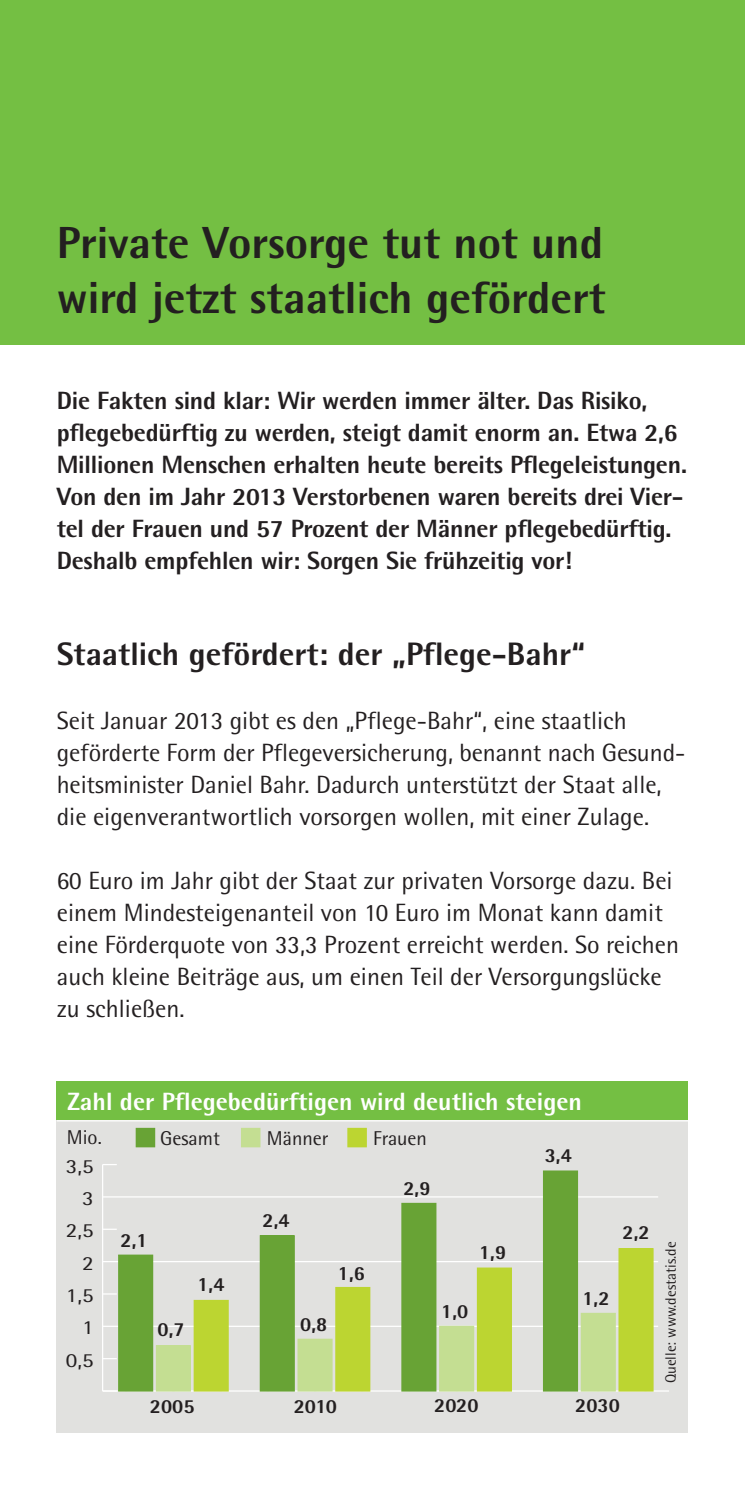
<style>
.page{position:relative;width:745px;height:1489px;background:#fff}
.page>*{position:absolute;margin:0;border:0;box-sizing:border-box;transform-origin:0 0}
.t1{font:800 45px/55px "Lvm Rotis";color:#231f20}
.t2{font:800 32.5px "Lvm Rotis";color:#231f20}
.t3{font:25px/32px "Lvm Rotis";color:#231f20}
.t4{font:800 25px/32px "Lvm Rotis";letter-spacing:-.01em;color:#231f20}
.t5{font:800 25px "Lvm Rotis";color:#fff}
.t6{font:800 20px "Lvm Rotis";color:#231f20}
.t7{font:20px "Lvm Rotis";color:#231f20}
.t8{font:20px "Lvm Rotis";color:#231f20;scale:1.15 1}
.t9{font:15px "Lvm Rotis";color:#231f20}
</style>
<div class="page">
<div style="left:0;top:0;width:744px;height:345px;background:#74bf43"></div>
<div style="left:57px;top:1116px;width:630px;height:316px;background:#e1e1df"></div>
<div style="left:57px;top:1081px;width:630px;height:39px;background:#74bf43"></div>
<hr style="left:103px;top:1390px;width:565px;height:1px;background:#fff">
<hr style="left:102px;top:1164px;width:1px;height:226px;background:#fff">
<svg style="left:103px;top:1358px;width:14px;height:1px"></svg>
<hr style="left:103px;top:1325px;width:554px;height:1px;background:#fff">
<svg style="left:103px;top:1293px;width:14px;height:1px"></svg>
<hr style="left:103px;top:1260px;width:554px;height:2px;background:#fff">
<svg style="left:103px;top:1228px;width:13px;height:1px"></svg>
<hr style="left:103px;top:1196px;width:554px;height:1px;background:#fff">
<svg style="left:103px;top:1164px;width:14px;height:1px"></svg>
<div style="left:194px;top:1300px;width:34px;height:90px;background:#bcd531"></div>
<div style="left:193px;top:1299px;width:35px;height:92px;border:1px solid #bcd531"></div>
<div style="left:335px;top:1287px;width:34px;height:103px;background:#bcd531"></div>
<div style="left:335px;top:1286px;width:35px;height:105px;border:1px solid #bcd531"></div>
<div style="left:477px;top:1267px;width:34px;height:123px;background:#bcd531"></div>
<div style="left:476px;top:1267px;width:35px;height:124px;border:1px solid #bcd531"></div>
<div style="left:618px;top:1248px;width:34px;height:142px;background:#bcd531"></div>
<div style="left:618px;top:1247px;width:35px;height:144px;border:1px solid #bcd531"></div>
<div style="left:156px;top:1345px;width:34px;height:45px;background:#c4de92"></div>
<div style="left:156px;top:1344px;width:35px;height:47px;border:1px solid #c4de92"></div>
<div style="left:298px;top:1339px;width:34px;height:51px;background:#c4de92"></div>
<div style="left:297px;top:1338px;width:35px;height:53px;border:1px solid #c4de92"></div>
<div style="left:439px;top:1326px;width:34px;height:64px;background:#c4de92"></div>
<div style="left:439px;top:1325px;width:35px;height:66px;border:1px solid #c4de92"></div>
<div style="left:581px;top:1313px;width:34px;height:77px;background:#c4de92"></div>
<div style="left:580px;top:1312px;width:35px;height:79px;border:1px solid #c4de92"></div>
<div style="left:119px;top:1254px;width:33px;height:136px;background:#68a335"></div>
<div style="left:118px;top:1254px;width:35px;height:137px;border:1px solid #68a335"></div>
<div style="left:260px;top:1235px;width:34px;height:155px;background:#68a335"></div>
<div style="left:259px;top:1235px;width:35px;height:156px;border:1px solid #68a335"></div>
<div style="left:401px;top:1203px;width:34px;height:187px;background:#68a335"></div>
<div style="left:401px;top:1202px;width:35px;height:189px;border:1px solid #68a335"></div>
<div style="left:543px;top:1170px;width:34px;height:220px;background:#68a335"></div>
<div style="left:136px;top:1127px;width:19px;height:20px;background:#68a335"></div>
<div style="left:241px;top:1127px;width:19px;height:20px;background:#c4de92"></div>
<div style="left:347px;top:1127px;width:19px;height:20px;background:#bcd531"></div>
<hr style="left:57px;top:1120px;width:630px;height:1px;background:#fff">
<h1 class="t1" style="left:57px;top:214px;width:550px">Private Vorsorge tut not und wird jetzt staatlich gefördert</h1>
<p class="t4" style="left:57px;top:384px;width:631px">Die Fakten sind klar: Wir werden immer älter. Das Risiko, pflegebedürftig zu werden, steigt damit enorm an. Etwa 2,6<br>Millionen Menschen erhalten heute bereits Pflegeleistungen.<br>Von den im Jahr 2013 Verstorbenen waren bereits drei Vier&shy;tel der Frauen und 57 Prozent der Männer pflegebedürftig.<br>Deshalb empfehlen wir: Sorgen Sie frühzeitig vor!</p>
<h2 class="t2" style="left:57px;top:633px;width:529px">Staatlich gefördert: der „Pflege-Bahr“</h2>
<p class="t3" style="left:57px;top:704px;width:629px">Seit Januar 2013 gibt es den „Pflege-Bahr“, eine staatlich geförderte Form der Pflegeversicherung, benannt nach Gesund&shy;heitsminister Daniel Bahr. Dadurch unterstützt der Staat alle, die eigenverantwortlich vorsorgen wollen, mit einer Zulage.</p>
<p class="t3" style="left:57px;top:864px;width:623px">60 Euro im Jahr gibt der Staat zur privaten Vorsorge dazu. Bei einem Mindesteigenanteil von 10 Euro im Monat kann damit eine Förderquote von 33,3 Prozent erreicht werden. So reichen auch kleine Beiträge aus, um einen Teil der Versorgungslücke zu schließen.</p>
<p class="t5" style="left:67px;top:1085px;width:516px">Zahl der Pflegebedürftigen wird deutlich steigen</p>
<p class="t7" style="left:67px;top:1124px;width:36px">Mio.</p>
<p class="t8" style="left:66px;top:1153px;width:26px">3,5</p>
<p class="t8" style="left:82px;top:1186px;width:12px">3</p>
<p class="t8" style="left:66px;top:1218px;width:26px">2,5</p>
<p class="t8" style="left:82px;top:1250px;width:12px">2</p>
<p class="t8" style="left:66px;top:1283px;width:26px">1,5</p>
<p class="t8" style="left:82px;top:1315px;width:12px">1</p>
<p class="t8" style="left:66px;top:1347px;width:26px">0,5</p>
<p class="t7" style="left:160px;top:1126px;width:61px">Gesamt</p>
<p class="t7" style="left:266px;top:1126px;width:63px">Männer</p>
<p class="t7" style="left:373px;top:1126px;width:55px">Frauen</p>
<p class="t6" style="left:120px;top:1227px;width:29px">2,1</p>
<p class="t6" style="left:157px;top:1316px;width:29px">0,7</p>
<p class="t6" style="left:197px;top:1271px;width:29px">1,4</p>
<p class="t6" style="left:262px;top:1207px;width:29px">2,4</p>
<p class="t6" style="left:338px;top:1259px;width:29px">1,6</p>
<p class="t6" style="left:300px;top:1311px;width:29px">0,8</p>
<p class="t6" style="left:150px;top:1393px;width:46px">2005</p>
<p class="t6" style="left:293px;top:1392px;width:45px">2010</p>
<p class="t6" style="left:403px;top:1175px;width:29px">2,9</p>
<p class="t6" style="left:478px;top:1239px;width:29px">1,9</p>
<p class="t6" style="left:441px;top:1298px;width:29px">1,0</p>
<p class="t6" style="left:434px;top:1392px;width:46px">2020</p>
<p class="t6" style="left:544px;top:1142px;width:29px">3,4</p>
<p class="t6" style="left:622px;top:1218px;width:29px">2,2</p>
<p class="t6" style="left:582px;top:1285px;width:29px">1,2</p>
<p class="t6" style="left:575px;top:1392px;width:46px">2030</p>
<p class="t9" style="left:661px;top:1383px;width:143px;rotate:-90deg">Quelle: www.destatis.de</p>
</div>
